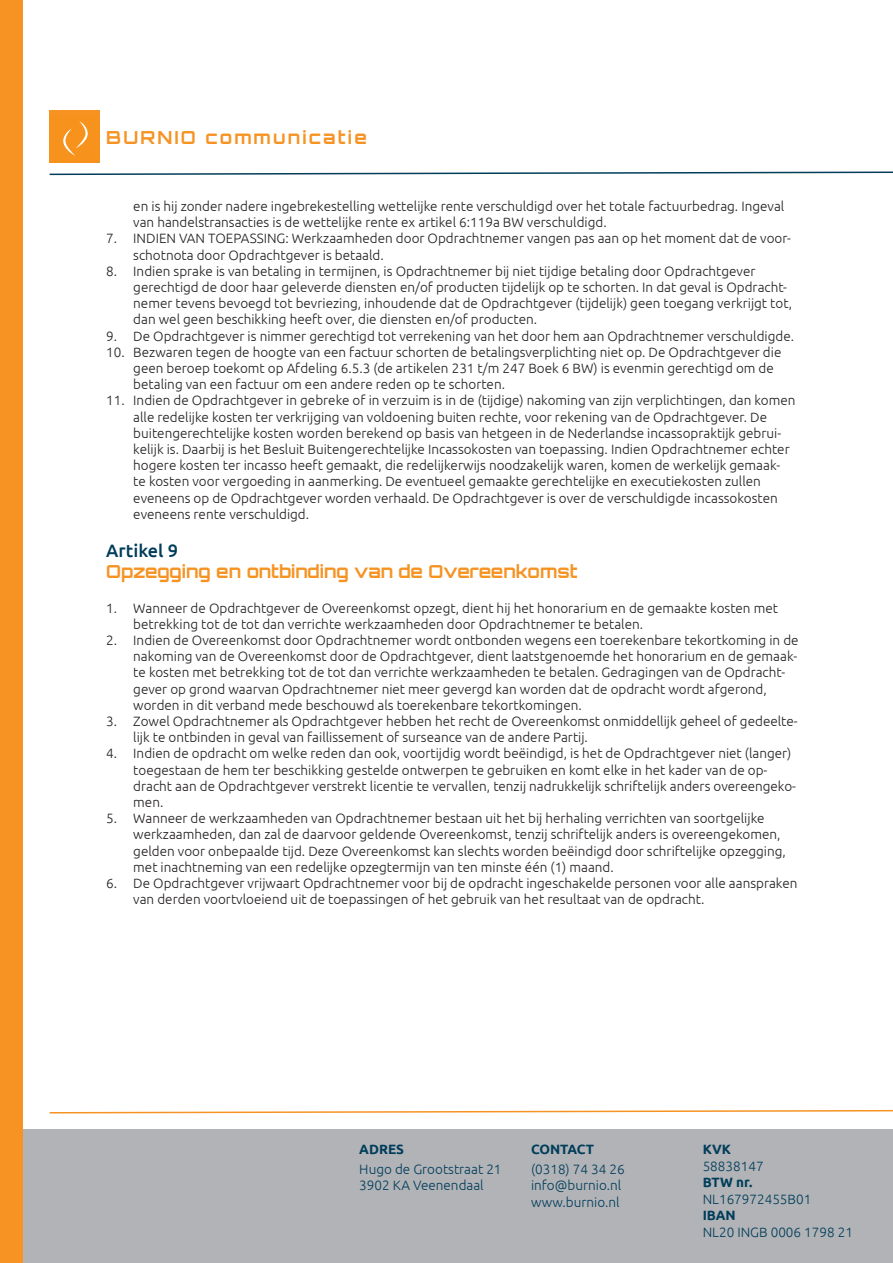
<style>
.page{position:relative;width:893px;height:1263px;background:#fff}
.page>*{position:absolute;margin:0;border:0;box-sizing:border-box;transform-origin:0 0}
.t1{font:700 18px "Orbitron";color:#f69323}
.t2{font:700 18px "Orbitron";letter-spacing:.12em;color:#f69323}
.t3{font:500 18px "Ubuntu";color:#003d5a}
.t4{font:300 13.5px/16.2px "Ubuntu";color:#231f20}
.t5{font:300 13.5px/16.5px "Ubuntu";color:#003d5a}
.t6{font:700 13.5px "Ubuntu";color:#003d5a}
</style>
<div class="page">
<div style="left:0;top:1129px;width:893px;height:134px;background:#b2b3b7"></div>
<div style="left:0;top:0;width:23px;height:1263px;background:#f69323"></div>
<svg style="left:49px;top:1109px;width:844px;height:5px"></svg>
<div style="left:50px;top:110px;width:50px;height:53px;background:#f69323"></div>
<div style="left:50px;top:116px;width:50px;height:47px;background:#f7931d"></div>
<svg style="left:63px;top:121px;width:25px;height:35px"></svg>
<svg style="left:49px;top:171px;width:844px;height:5px"></svg>
<h1 class="t2" style="left:106px;top:126px;width:262px">BURNIO communicatie</h1>
<p class="t4" style="left:133px;top:198px;width:652px">en is hij zonder nadere ingebrekestelling wettelijke rente verschuldigd over het totale factuurbedrag. Ingeval van handelstransacties is de wettelijke rente ex artikel 6:119a BW verschuldigd.</p>
<p class="t4" style="left:133px;top:230px;width:659px;text-indent:-27px">7. INDIEN VAN TOEPASSING: Werkzaamheden door Opdrachtnemer vangen pas aan op het moment dat de voor&shy;schotnota door Opdrachtgever is betaald.</p>
<p class="t4" style="left:133px;top:263px;width:660px;text-indent:-27px">8. Indien sprake is van betaling in termijnen, is Opdrachtnemer bij niet tijdige betaling door Opdrachtgever gerechtigd de door haar geleverde diensten en/of producten tijdelijk op te schorten. In dat geval is Opdracht&shy;nemer tevens bevoegd tot bevriezing, inhoudende dat de Opdrachtgever (tijdelijk) geen toegang verkrijgt tot, dan wel geen beschikking heeft over, die diensten en/of producten.</p>
<p class="t4" style="left:106px;top:327px;width:689px">9. De Opdrachtgever is nimmer gerechtigd tot verrekening van het door hem aan Opdrachtnemer verschuldigde.</p>
<p class="t4" style="left:133px;top:344px;width:650px;text-indent:-27px">10. Bezwaren tegen de hoogte van een factuur schorten de betalingsverplichting niet op. De Opdrachtgever die geen beroep toekomt op Afdeling 6.5.3 (de artikelen 231 t/m 247 Boek 6 BW) is evenmin gerechtigd om de betaling van een factuur om een andere reden op te schorten.</p>
<p class="t4" style="left:133px;top:392px;width:664px;text-indent:-27px">11. Indien de Opdrachtgever in gebreke of in verzuim is in de (tijdige) nakoming van zijn verplichtingen, dan komen alle redelijke kosten ter verkrijging van voldoening buiten rechte, voor rekening van de Opdrachtgever. De buitengerechtelijke kosten worden berekend op basis van hetgeen in de Nederlandse incassopraktijk gebrui&shy;kelijk is. Daarbij is het Besluit Buitengerechtelijke Incassokosten van toepassing. Indien Opdrachtnemer echter hogere kosten ter incasso heeft gemaakt, die redelijkerwijs noodzakelijk waren, komen de werkelijk gemaak&shy;te kosten voor vergoeding in aanmerking. De eventueel gemaakte gerechtelijke en executiekosten zullen eveneens op de Opdrachtgever worden verhaald. De Opdrachtgever is over de verschuldigde incassokosten eveneens rente verschuldigd.</p>
<h1 class="t3" style="left:106px;top:539px;width:73px">Artikel 9</h1>
<h1 class="t1" style="left:106px;top:561px;width:473px">Opzegging en ontbinding van de Overeenkomst</h1>
<p class="t4" style="left:133px;top:599px;width:646px;text-indent:-27px">1. Wanneer de Opdrachtgever de Overeenkomst opzegt, dient hij het honorarium en de gemaakte kosten met betrekking tot de tot dan verrichte werkzaamheden door Opdrachtnemer te betalen.</p>
<p class="t4" style="left:133px;top:632px;width:667px;text-indent:-27px">2. Indien de Overeenkomst door Opdrachtnemer wordt ontbonden wegens een toerekenbare tekortkoming in de nakoming van de Overeenkomst door de Opdrachtgever, dient laatstgenoemde het honorarium en de gemaak&shy;te kosten met betrekking tot de tot dan verrichte werkzaamheden te betalen. Gedragingen van de Opdracht&shy;gever op grond waarvan Opdrachtnemer niet meer gevergd kan worden dat de opdracht wordt afgerond, worden in dit verband mede beschouwd als toerekenbare tekortkomingen.</p>
<p class="t4" style="left:133px;top:713px;width:666px;text-indent:-27px">3. Zowel Opdrachtnemer als Opdrachtgever hebben het recht de Overeenkomst onmiddellijk geheel of gedeelte&shy;lijk te ontbinden in geval van faillissement of surseance van de andere Partij.</p>
<p class="t4" style="left:133px;top:745px;width:664px;text-indent:-27px">4. Indien de opdracht om welke reden dan ook, voortijdig wordt beëindigd, is het de Opdrachtgever niet (langer) toegestaan de hem ter beschikking gestelde ontwerpen te gebruiken en komt elke in het kader van de op&shy;dracht aan de Opdrachtgever verstrekt licentie te vervallen, tenzij nadrukkelijk schriftelijk anders overeengeko&shy;men.</p>
<p class="t4" style="left:133px;top:810px;width:654px;text-indent:-27px">5. Wanneer de werkzaamheden van Opdrachtnemer bestaan uit het bij herhaling verrichten van soortgelijke werkzaamheden, dan zal de daarvoor geldende Overeenkomst, tenzij schriftelijk anders is overeengekomen, gelden voor onbepaalde tijd. Deze Overeenkomst kan slechts worden beëindigd door schriftelijke opzegging, met inachtneming van een redelijke opzegtermijn van ten minste één (1) maand.</p>
<p class="t4" style="left:133px;top:875px;width:666px;text-indent:-27px">6. De Opdrachtgever vrijwaart Opdrachtnemer voor bij de opdracht ingeschakelde personen voor alle aanspraken van derden voortvloeiend uit de toepassingen of het gebruik van het resultaat van de opdracht.</p>
<p class="t6" style="left:359px;top:1141px;width:46px">ADRES</p>
<p class="t5" style="left:359px;top:1160px;width:144px">Hugo de Grootstraat 21<br>3902 KA Veenendaal</p>
<p class="t6" style="left:531px;top:1141px;width:65px">CONTACT</p>
<p class="t5" style="left:531px;top:1160px;width:95px">(0318) 74 34 26 info@burnio.nl www.burnio.nl</p>
<p class="t6" style="left:703px;top:1141px;width:30px">KVK</p>
<p class="t5" style="left:703px;top:1157px;width:62px">58838147</p>
<p class="t6" style="left:703px;top:1174px;width:51px">BTW nr.</p>
<p class="t5" style="left:703px;top:1190px;width:110px">NL167972455B01</p>
<p class="t6" style="left:703px;top:1207px;width:35px">IBAN</p>
<p class="t5" style="left:703px;top:1223px;width:152px">NL20 INGB 0006 1798 21</p>
</div>
